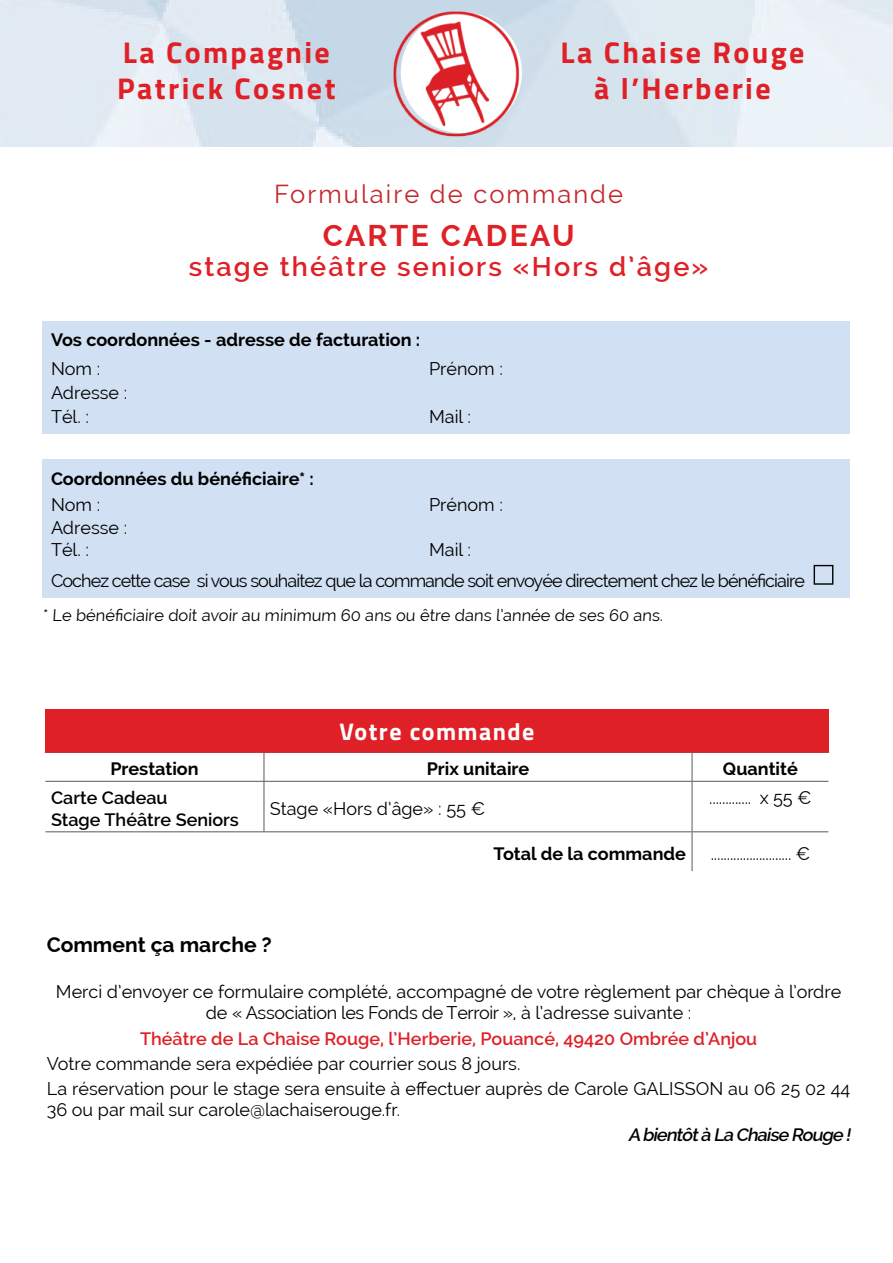
<style>
.page{position:relative;width:893px;height:1263px;background:#fff}
.page>*{position:absolute;margin:0;border:0;box-sizing:border-box;transform-origin:0 0}
.t1{font:700 30px/36px "Titillium";letter-spacing:.08em;color:#df2027}
.t2{font:700 30px "Raleway";letter-spacing:.08em;color:#df2027}
.t3{font:600 27px "Raleway";letter-spacing:.08em;color:#df2027}
.t4{font:25.5px "Raleway";letter-spacing:.08em;color:#c3272d}
.t5{font:700 24px "Titillium";letter-spacing:.06em;color:#fff}
.t6{font:700 21px "Raleway";color:#000}
.t7{font:18px/24px "Raleway";color:#000}
.t8{font:700 18px "Raleway";color:#000}
.t9{font:18px/31px "Raleway";letter-spacing:-.05em;color:#000}
.t10{font:600 18px "Raleway";color:#df2027}
.t11{font:600 18px/21.6px "Raleway";color:#000}
.t12{font:italic 600 18px "Raleway";color:#000}
.t13{font:16.5px "Raleway";color:#000}
</style>
<div class="page">
<div style="left:45px;top:709px;width:784px;height:43px;background:#df2027"></div>
<svg style="left:45px;top:752px;width:784px;height:80px"></svg>
<hr style="left:45px;top:781px;width:219px;height:1px;background:#58595b">
<hr style="left:264px;top:781px;width:428px;height:1px;background:#58595b">
<hr style="left:264px;top:782px;width:1px;height:49px;background:#58595b">
<hr style="left:692px;top:781px;width:136px;height:1px;background:#58595b">
<hr style="left:692px;top:782px;width:1px;height:49px;background:#58595b">
<hr style="left:45px;top:831px;width:219px;height:1px;background:#58595b">
<hr style="left:264px;top:831px;width:428px;height:1px;background:#58595b">
<hr style="left:692px;top:831px;width:136px;height:1px;background:#58595b">
<hr style="left:692px;top:832px;width:1px;height:39px;background:#58595b">
<img style="left:384px;top:7px;width:145px;height:132px">
<div style="left:43px;top:321px;width:807px;height:113px;background:#d1e0f3"></div>
<div style="left:43px;top:459px;width:807px;height:138px;background:#d1e0f3"></div>
<div style="left:814px;top:565px;width:19px;height:20px;border:1px solid #000"></div>
<h1 class="t1" style="left:117px;top:33px;width:220px">La Compagnie<br>Patrick Cosnet</h1>
<h1 class="t1" style="left:560px;top:33px;width:245px;text-align:center">La Chaise Rouge à l’Herberie</h1>
<h3 class="t4" style="left:274px;top:179px;width:350px">Formulaire de commande</h3>
<h1 class="t2" style="left:323px;top:218px;width:253px">CARTE CADEAU</h1>
<h2 class="t3" style="left:189px;top:251px;width:521px">stage théâtre seniors «Hors d’âge»</h2>
<p class="t8" style="left:51px;top:330px;width:371px">Vos coordonnées - adresse de facturation :</p>
<p class="t7" style="left:51px;top:356px;width:51px">Nom :</p>
<p class="t7" style="left:429px;top:356px;width:75px">Prénom :</p>
<p class="t7" style="left:51px;top:380px;width:78px">Adresse :<br>Tél. :</p>
<p class="t7" style="left:429px;top:404px;width:43px">Mail :</p>
<p class="t8" style="left:51px;top:468px;width:264px">Coordonnées du bénéficiaire* :</p>
<p class="t7" style="left:51px;top:493px;width:51px">Nom :</p>
<p class="t7" style="left:429px;top:493px;width:75px">Prénom :</p>
<p class="t7" style="left:51px;top:516px;width:78px;line-height:22.5px">Adresse :<br>Tél. :</p>
<p class="t9" style="left:51px;top:534px;width:755px;text-indent:378px">Mail :<br>Cochez cette case si vous souhaitez que la commande soit envoyée directement chez le bénéficiaire</p>
<p class="t13" style="left:43px;top:606px;width:623px">* Le bénéficiaire doit avoir au minimum 60 ans ou être dans l’année de ses 60 ans.</p>
<h3 class="t5" style="left:339px;top:713px;width:197px">Votre commande</h3>
<p class="t8" style="left:110px;top:759px;width:90px">Prestation</p>
<p class="t8" style="left:427px;top:759px;width:104px">Prix unitaire</p>
<p class="t8" style="left:723px;top:759px;width:76px">Quantité</p>
<p class="t11" style="left:51px;top:787px;width:189px">Carte Cadeau<br>Stage Théâtre Seniors</p>
<p class="t7" style="left:270px;top:797px;width:217px">Stage «Hors d’âge» : 55 €</p>
<p class="t7" style="left:709px;top:786px;width:104px">............. x 55 €</p>
<p class="t8" style="left:494px;top:843px;width:194px">Total de la commande</p>
<p class="t7" style="left:711px;top:842px;width:101px">......................... €</p>
<p class="t6" style="left:47px;top:933px;width:227px">Comment ça marche ?</p>
<p class="t7" style="left:56px;top:981px;width:787px;line-height:21px;text-align:center">Merci d’envoyer ce formulaire complété, accompagné de votre règlement par chèque à l’ordre de « Association les Fonds de Terroir », à l’adresse suivante :</p>
<p class="t10" style="left:140px;top:1028px;width:619px">Théâtre de La Chaise Rouge, l’Herberie, Pouancé, 49420 Ombrée d’Anjou</p>
<p class="t7" style="left:47px;top:1051px;width:805px;line-height:25.2px">Votre commande sera expédiée par courrier sous 8 jours.<br>La réservation pour le stage sera ensuite à effectuer auprès de Carole GALISSON au 06 25 02 44</p>
<p class="t7" style="left:47px;top:1098px;width:355px">36 ou par mail sur carole@lachaiserouge.fr.</p>
<p class="t12" style="left:628px;top:1125px;width:227px">A bientôtà La Chaise Rouge !</p>
</div>
